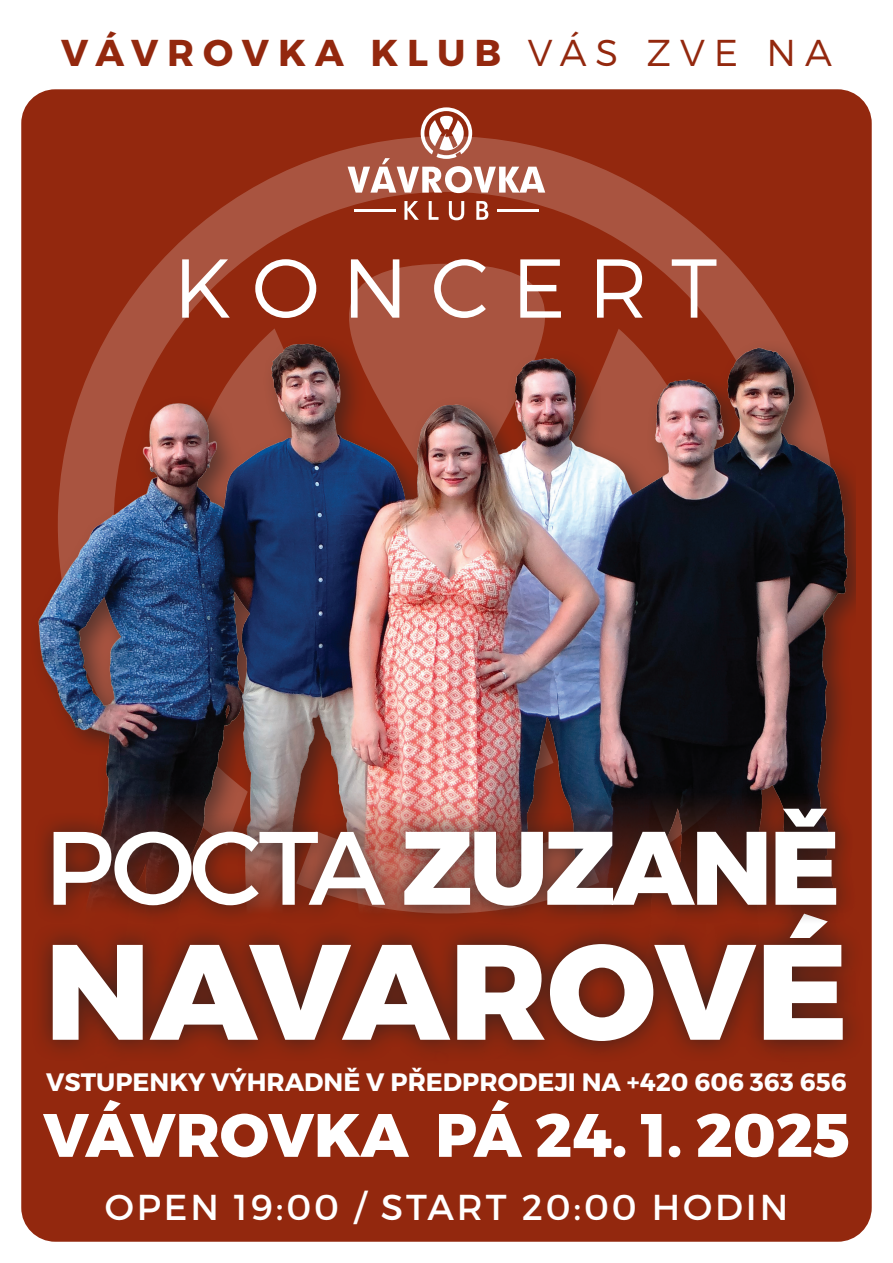
<style>
.page{position:relative;width:893px;height:1263px;background:#fff}
.page>*{position:absolute;margin:0;border:0;box-sizing:border-box;transform-origin:0 0}
.t1{font:800 135.3px "Montserrat";color:#fff}
.t2{font:800 104.1px "Montserrat";letter-spacing:-.03em;color:#fff}
.t3{font:300 83.25px "Montserrat";letter-spacing:.27em;color:#fff}
.t4{font:800 61.05px "Montserrat";color:#fff}
.t5{font:700 37.35px "Montserrat";letter-spacing:.24em;color:#93280e}
.t6{font:36px "Montserrat";letter-spacing:.08em;color:#fff}
.t7{font:700 25.2px "Montserrat";color:#fff}
.s1{font-weight:300}
.s2{font-weight:400}
</style>
<div class="page">
<div style="left:21px;top:89px;width:851px;height:1153px;background:#93280e;border-radius:34px"></div>
<svg style="left:115px;top:149px;width:663px;height:173px"></svg>
<img style="left:38px;top:322px;width:818px;height:466px">
<svg style="left:348px;top:107px;width:197px;height:86px"></svg>
<svg style="left:404px;top:201px;width:84px;height:19px"></svg>
<hr style="left:355px;top:209px;width:41px;height:3px;background:#fff">
<hr style="left:497px;top:209px;width:41px;height:3px;background:#fff">
<div style="left:30px;top:893px;width:835px;height:170px;background:#231f20;opacity:.75"></div>
<div style="left:34px;top:788px;width:822px;height:138px;background:#231f20;opacity:.75"></div>
<h3 class="t5" style="left:61px;top:29px;width:772px">VÁVROVKA KLUB <span class="s1">VÁS ZVE NA</span></h3>
<h3 class="t3" style="left:173px;top:237px;width:545px">KONCERT</h3>
<h2 class="t2" style="left:44px;top:803px;width:798px"><span class="s2">POCTA</span> ZUZANĚ</h2>
<h1 class="t1" style="left:45px;top:907px;width:805px">NAVAROVÉ</h1>
<p class="t7" style="left:46px;top:1067px;width:802px">VSTUPENKY VÝHRADNĚ V PŘEDPRODEJI NA +420 606 363 656</p>
<h3 class="t4" style="left:43px;top:1097px;width:808px">VÁVROVKA PÁ 24. 1. 2025</h3>
<h3 class="t6" style="left:105px;top:1185px;width:685px">OPEN 19:00 / START 20:00 HODIN</h3>
</div>
